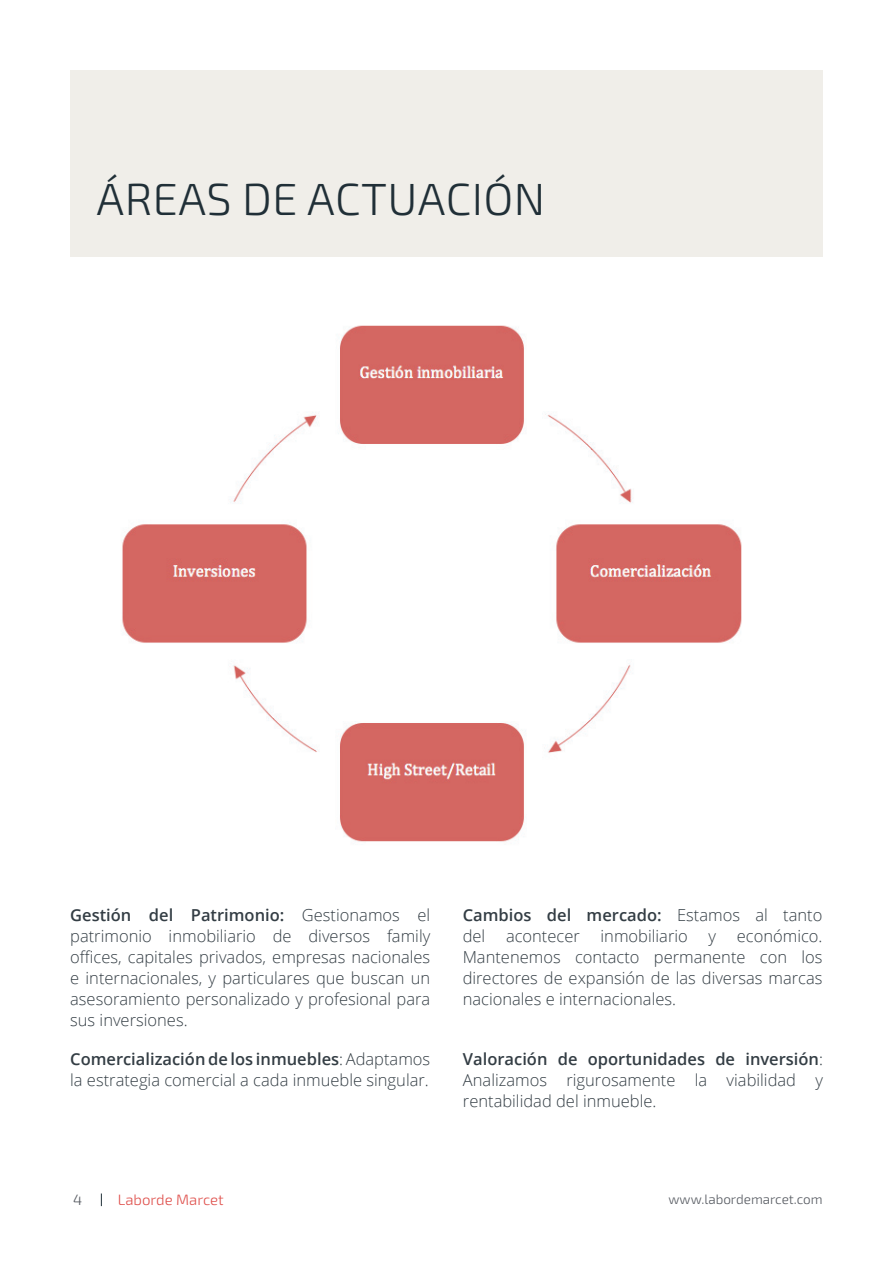
<style>
.page{position:relative;width:893px;height:1263px;background:#fff}
.page>*{position:absolute;margin:0;border:0;box-sizing:border-box;transform-origin:0 0}
.t1{font:300 45px "Exo 2.0";letter-spacing:.01em;color:#202f37}
.t2{font:300 16.5px/21px "Open Sans";color:#333d44;text-align:justify}
.t3{font:600 16.5px/21px "Open Sans";color:#333d44}
.t4{font:300 15px "Exo 2.0";color:#df504c}
.t5{font:300 15px "Exo 2.0";color:#54585f}
.t6{font:300 13.5px "Exo 2.0";color:#54585f}
.s1{font-weight:600}
.s2{font-weight:300}
</style>
<div class="page">
<svg style="left:101px;top:1193px;width:1px;height:13px"></svg>
<div style="left:70px;top:70px;width:753px;height:186px;background:#f0eee9"></div>
<img style="left:122px;top:325px;width:620px;height:517px">
<h1 class="t1" style="left:97px;top:173px;width:450px">Áreas de actuación</h1>
<p class="t2" style="left:70px;top:904px;width:362px"><span class="s1">Gestión del Patrimonio:</span> Gestionamos el patrimonio inmobiliario de diversos family offices, capitales privados, empresas nacionales e internacionales, y particulares que buscan un asesoramiento personalizado y profesional para sus inversiones.</p>
<p class="t2" style="left:70px;top:1048px;width:362px"><span class="s1">Comercialización de los inmuebles</span>: Adaptamos la estrategia comercial a cada inmueble singular.</p>
<p class="t3" style="left:463px;top:904px;width:361px">Cambios del mercado: <span class="s2">Estamos al tanto del</span></p>
<p class="t2" style="left:463px;top:925px;width:361px;text-indent:274px">económico.<br>Mantenemos contacto permanente con los directores de expansión de las diversas marcas nacionales e internacionales.</p>
<p class="t2" style="left:506px;top:925px;width:75px">acontecer</p>
<p class="t2" style="left:601px;top:925px;width:89px">inmobiliario</p>
<p class="t2" style="left:708px;top:925px;width:9px">y</p>
<p class="t2" style="left:463px;top:1048px;width:362px"><span class="s1">Valoración de oportunidades de inversión</span>:<br>Analizamos rigurosamente la viabilidad y rentabilidad del inmueble.</p>
<p class="t5" style="left:73px;top:1191px;width:11px">4</p>
<p class="t4" style="left:118px;top:1191px;width:108px">Laborde Marcet</p>
<p class="t6" style="left:669px;top:1191px;width:156px">www.labordemarcet.com</p>
</div>
